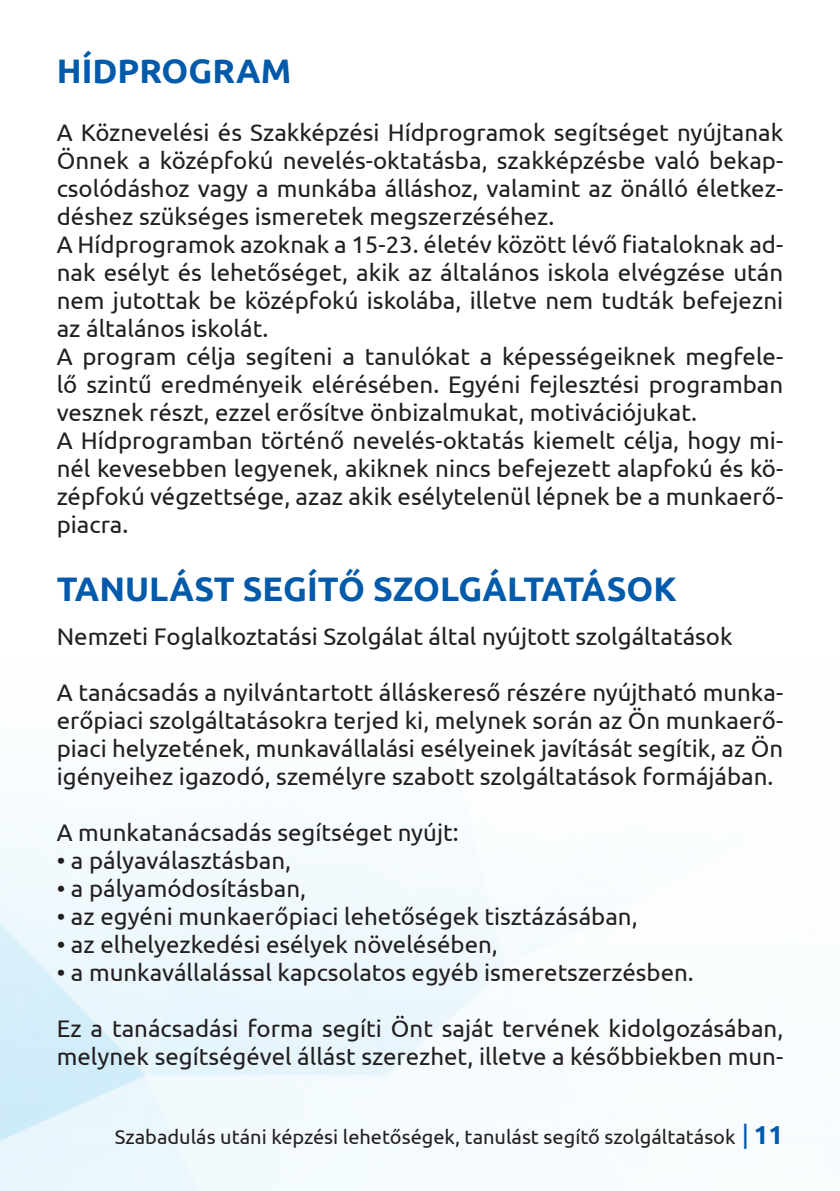
<style>
.page{position:relative;width:840px;height:1191px;background:#fff}
.page>*{position:absolute;margin:0;border:0;box-sizing:border-box;transform-origin:0 0}
.t1{font:700 34px "Ubuntu";color:#015aaa}
.t2{font:24px/28px "Ubuntu";color:#231f20}
.t3{font:20px "Ubuntu";color:#231f20}
.s1{font-size:26px;color:#015aaa}
.s2{font-weight:700;font-size:26px;color:#015aaa}
</style>
<div class="page">
<h1 class="t1" style="left:57px;top:50px;width:236px">HÍDPROGRAM</h1>
<p class="t2" style="left:57px;top:117px;width:727px">A Köznevelési és Szakképzési Hídprogramok segítséget nyújtanak Önnek a középfokú nevelés-oktatásba, szakképzésbe való bekap&shy;csolódáshoz vagy a munkába álláshoz, valamint az önálló életkez&shy;déshez szükséges ismeretek megszerzéséhez.<br>A Hídprogramok azoknak a 15-23. életév között lévő fiataloknak ad&shy;nak esélyt és lehetőséget, akik az általános iskola elvégzése után nem jutottak be középfokú iskolába, illetve nem tudták befejezni az általános iskolát.<br>A program célja segíteni a tanulókat a képességeiknek megfele&shy;lő szintű eredményeik elérésében. Egyéni fejlesztési programban vesznek részt, ezzel erősítve önbizalmukat, motivációjukat.<br>A Hídprogramban történő nevelés-oktatás kiemelt célja, hogy mi&shy;nél kevesebben legyenek, akiknek nincs befejezett alapfokú és kö&shy;zépfokú végzettsége, azaz akik esélytelenül lépnek be a munkaerő&shy;piacra.</p>
<h1 class="t1" style="left:57px;top:568px;width:621px">TANULÁST SEGÍTŐ SZOLGÁLTATÁSOK</h1>
<p class="t2" style="left:57px;top:621px;width:677px">Nemzeti Foglalkoztatási Szolgálat által nyújtott szolgáltatások</p>
<p class="t2" style="left:57px;top:677px;width:727px;text-align:justify">A tanácsadás a nyilvántartott álláskereső részére nyújtható munka&shy;erőpiaci szolgáltatásokra terjed ki, melynek során az Ön munkaerő&shy;piaci helyzetének, munkavállalási esélyeinek javítását segítik, az Ön igényeihez igazodó, személyre szabott szolgáltatások formájában.</p>
<p class="t2" style="left:57px;top:817px;width:403px">A munkatanácsadás segítséget nyújt:</p>
<p class="t2" style="left:57px;top:845px;width:236px">• a pályaválasztásban,</p>
<p class="t2" style="left:57px;top:873px;width:251px">• a pályamódosításban,</p>
<p class="t2" style="left:57px;top:901px;width:582px">• az egyéni munkaerőpiaci lehetőségek tisztázásában,</p>
<p class="t2" style="left:57px;top:929px;width:442px">• az elhelyezkedési esélyek növelésében,</p>
<p class="t2" style="left:57px;top:957px;width:638px">• a munkavállalással kapcsolatos egyéb ismeretszerzésben.</p>
<p class="t2" style="left:57px;top:1013px;width:727px">Ez a tanácsadási forma segíti Önt saját tervének kidolgozásában, melynek segítségével állást szerezhet, illetve a későbbiekben mun-</p>
<p class="t3" style="left:115px;top:1125px;width:669px">Szabadulás utáni képzési lehetőségek, tanulást segítő szolgáltatások <span class="s1">|</span> <span class="s2">11</span></p>
</div>
